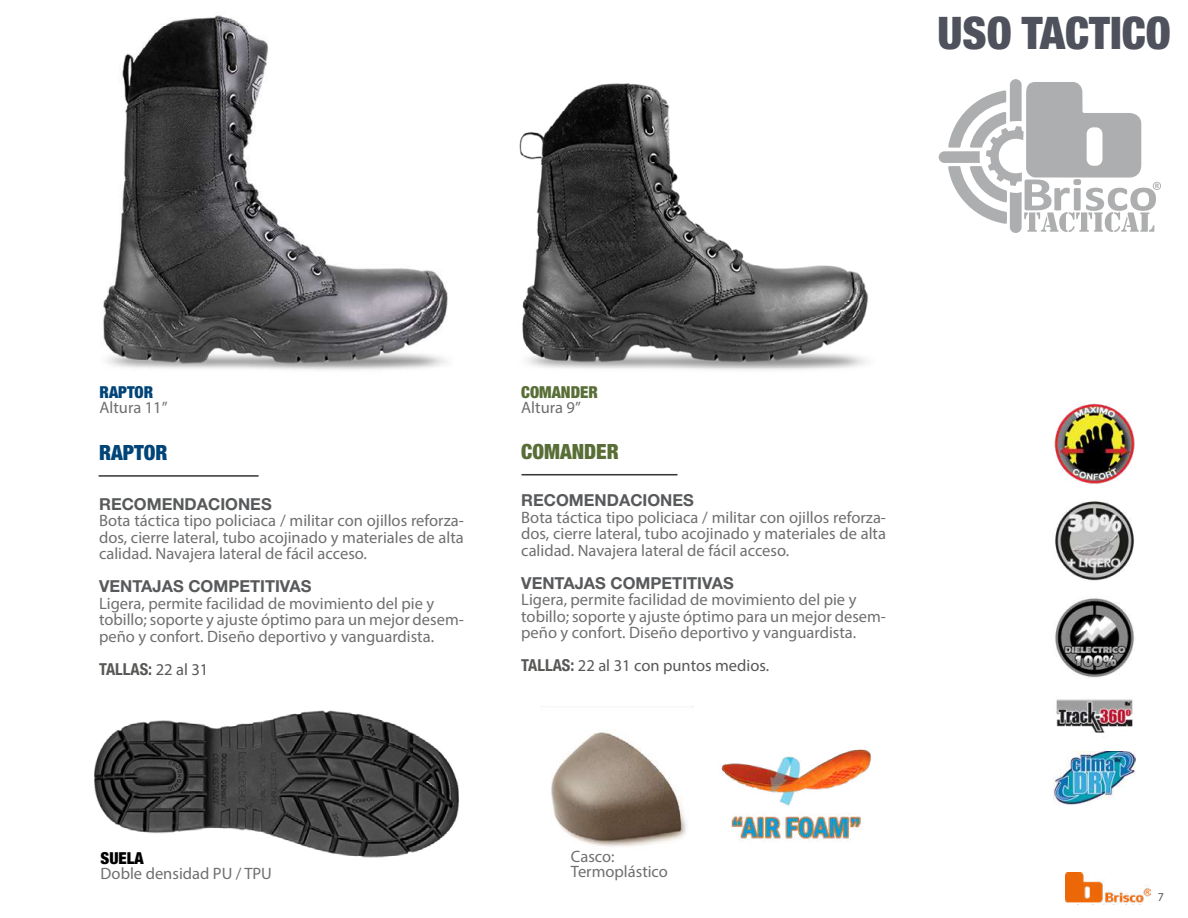
<style>
.page{position:relative;width:1188px;height:918px;background:#fff}
.page>*{position:absolute;margin:0;border:0;box-sizing:border-box;transform-origin:0 0}
.t1{font:900 condensed 45px "Helvetica Neue LT Std";color:#4f525c}
.t2{font:900 condensed 21px "Helvetica Neue LT Std";color:#596e37}
.t3{font:900 condensed 21px "Helvetica Neue LT Std";color:#004478}
.t4{font:16.5px/16.5px "Myriad Pro";color:#706f6f}
.t5{font:700 16.5px "Helvetica Neue LT Std";color:#58595b}
.t6{font:16.5px "Myriad Pro";color:#575756}
.t7{font:700 condensed 16.5px "Helvetica Neue LT Std";color:#575756}
.t8{font:900 condensed 16.5px "Helvetica Neue LT Std";color:#596e37}
.t9{font:900 condensed 16.5px "Helvetica Neue LT Std";color:#004478}
.t10{font:900 condensed 16.5px "Helvetica Neue LT Std";color:#000}
.t11{font:12px "Myriad Pro";color:#575756}
.s1{font-family:"Myriad Pro";font-weight:400;font-stretch:normal}
.s2{font-family:"Helvetica Neue LT Std";font-weight:700;font-stretch:condensed}
</style>
<div class="page">
<img style="left:519px;top:83px;width:350px;height:287px">
<img style="left:94px;top:710px;width:365px;height:148px">
<hr style="left:522px;top:474px;width:155px;height:1px;background:#000">
<hr style="left:99px;top:475px;width:159px;height:2px;background:#000">
<img style="left:1066px;top:872px;width:85px;height:31px">
<img style="left:103px;top:14px;width:345px;height:356px">
<svg style="left:939px;top:79px;width:222px;height:154px"></svg>
<img style="left:551px;top:731px;width:136px;height:116px">
<img style="left:721px;top:749px;width:151px;height:93px">
<img style="left:1055px;top:501px;width:79px;height:80px">
<img style="left:1056px;top:699px;width:77px;height:34px">
<img style="left:1054px;top:751px;width:81px;height:53px">
<img style="left:1055px;top:598px;width:79px;height:80px">
<img style="left:1054px;top:403px;width:81px;height:82px">
<h1 class="t1" style="left:938px;top:5px;width:235px">USO TACTICO</h1>
<p class="t9" style="left:100px;top:382px;width:55px">RAPTOR</p>
<p class="t4" style="left:100px;top:399px;width:70px">Altura 11”</p>
<p class="t8" style="left:521px;top:382px;width:78px">COMANDER</p>
<p class="t4" style="left:521px;top:399px;width:61px">Altura 9”</p>
<p class="t3" style="left:99px;top:439px;width:70px">RAPTOR</p>
<p class="t5" style="left:99px;top:494px;width:174px">RECOMENDACIONES</p>
<p class="t4" style="left:99px;top:512px;width:366px;text-align:justify">Bota táctica tipo policiaca / militar con ojillos reforza&shy;dos, cierre lateral, tubo acojinado y materiales de alta calidad. Navajera lateral de fácil acceso.</p>
<p class="t5" style="left:99px;top:576px;width:214px">VENTAJAS COMPETITIVAS</p>
<p class="t4" style="left:99px;top:595px;width:366px">Ligera, permite facilidad de movimiento del pie y tobillo; soporte y ajuste óptimo para un mejor desem&shy;peño y confort. Diseño deportivo y vanguardista.</p>
<p class="t7" style="left:99px;top:659px;width:111px">TALLAS: <span class="s1">22 al 31</span></p>
<p class="t2" style="left:521px;top:438px;width:99px">COMANDER</p>
<p class="t5" style="left:521px;top:490px;width:174px">RECOMENDACIONES</p>
<p class="t4" style="left:521px;top:509px;width:366px;text-align:justify">Bota táctica tipo policiaca / militar con ojillos reforza&shy;dos, cierre lateral, tubo acojinado y materiales de alta calidad. Navajera lateral de fácil acceso.</p>
<p class="t5" style="left:521px;top:573px;width:214px">VENTAJAS COMPETITIVAS</p>
<p class="t4" style="left:521px;top:591px;width:366px">Ligera, permite facilidad de movimiento del pie y tobillo; soporte y ajuste óptimo para un mejor desem&shy;peño y confort. Diseño deportivo y vanguardista.</p>
<p class="t6" style="left:521px;top:656px;width:249px"><span class="s2">TALLAS:</span> 22 al 31 con puntos medios.</p>
<p class="t10" style="left:101px;top:848px;width:45px">SUELA</p>
<p class="t4" style="left:101px;top:865px;width:173px">Doble densidad PU / TPU</p>
<p class="t4" style="left:571px;top:849px;width:99px;line-height:15px">Casco:<br>Termoplástico</p>
<p class="t11" style="left:1158px;top:890px;width:8px">7</p>
</div>
